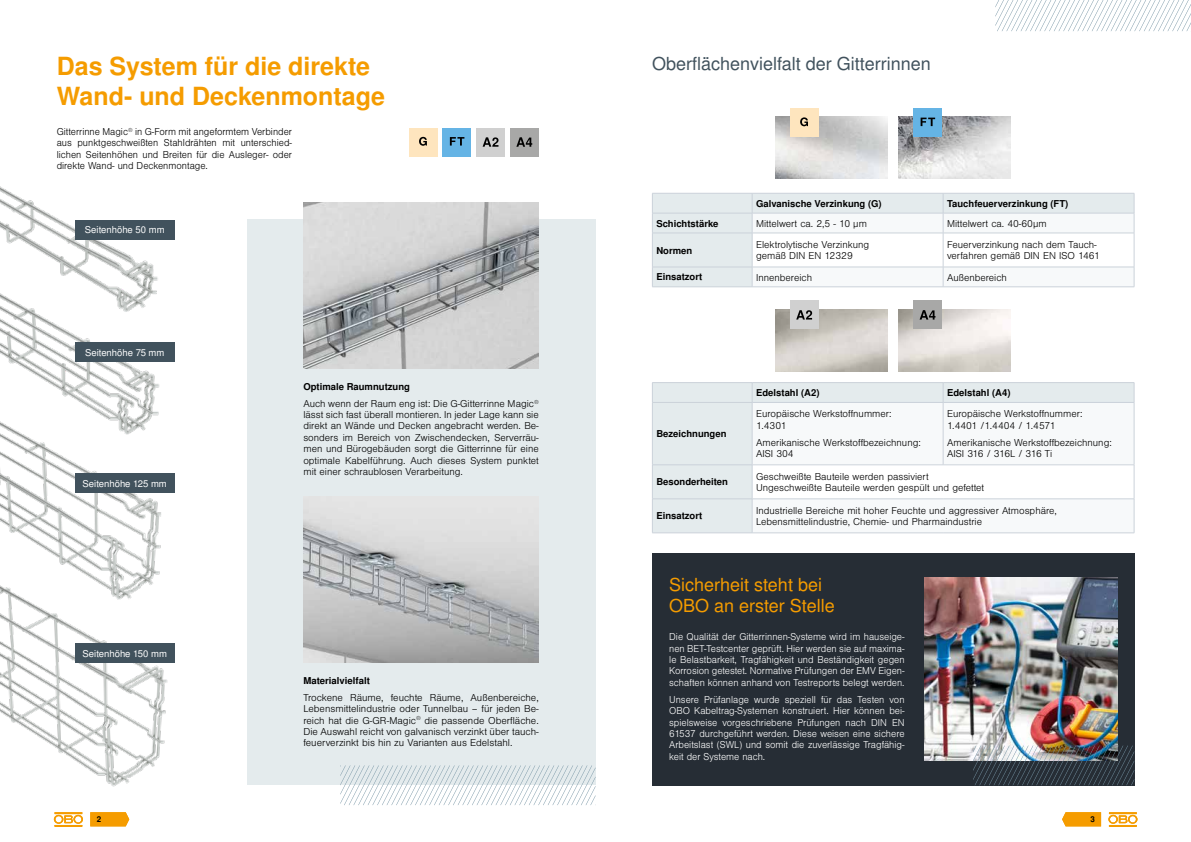
<style>
.page{position:relative;width:1191px;height:842px;background:#fff}
.page>*{position:absolute;margin:0;border:0;box-sizing:border-box;transform-origin:0 0}
.t1{font:700 25px/30px "Nimbus San LOT";color:#f59c00}
.t2{font:18px/21px "Nimbus San LOT";color:#f59c00}
.t3{font:18px "Nimbus San LOT";color:#41525d}
.t4{font:300 9.5px/11.4px "Nimbus San LOT";color:#000}
.t5{font:300 9.5px/11.4px "Nimbus San LOT";color:#fff;text-align:justify}
.t6{font:700 9.5px "Nimbus San LOT";color:#000}
.t7{font:9.5px "Nimbus San LOT";color:#fff}
.t8{font:700 8px "Nimbus San LOT";color:#000}
.s1{font-weight:700}
</style>
<div class="page">
<div style="left:652px;top:553px;width:482px;height:232px;background:#262d35"></div>
<svg style="left:90px;top:812px;width:39px;height:14px"></svg>
<hr style="left:54px;top:825px;width:28px;height:2px;background:#f59c00">
<svg style="left:54px;top:815px;width:29px;height:11px"></svg>
<hr style="left:54px;top:812px;width:28px;height:2px;background:#f59c00">
<svg style="left:1062px;top:812px;width:39px;height:14px"></svg>
<hr style="left:1108px;top:825px;width:29px;height:2px;background:#f59c00">
<svg style="left:1108px;top:815px;width:29px;height:11px"></svg>
<hr style="left:1108px;top:812px;width:29px;height:2px;background:#f59c00">
<div style="left:247px;top:220px;width:348px;height:565px;background:#e4ebed"></div>
<img style="left:303px;top:203px;width:236px;height:165px">
<img style="left:0;top:186px;width:163px;height:82px">
<img style="left:0;top:268px;width:175px;height:122px">
<img style="left:303px;top:499px;width:236px;height:163px">
<div style="left:75px;top:220px;width:99px;height:19px;background:#41525d"></div>
<div style="left:75px;top:342px;width:99px;height:20px;background:#41525d"></div>
<img style="left:0;top:390px;width:175px;height:172px">
<div style="left:75px;top:473px;width:99px;height:20px;background:#41525d"></div>
<img style="left:0;top:562px;width:175px;height:225px">
<div style="left:75px;top:643px;width:99px;height:20px;background:#41525d"></div>
<div style="left:408px;top:128px;width:29px;height:28px;background:#fee5be"></div>
<svg style="left:419px;top:137px;width:8px;height:9px"></svg>
<div style="left:476px;top:128px;width:29px;height:28px;background:#d0d0d0"></div>
<svg style="left:482px;top:137px;width:16px;height:10px"></svg>
<div style="left:510px;top:128px;width:29px;height:28px;background:#a8a8a7"></div>
<svg style="left:516px;top:137px;width:16px;height:10px"></svg>
<div style="left:442px;top:128px;width:29px;height:28px;background:#65b4e5"></div>
<svg style="left:450px;top:137px;width:14px;height:9px"></svg>
<div style="left:653px;top:194px;width:99px;height:93px;background:#e4ebed"></div>
<hr style="left:752px;top:287px;width:191px;height:1px;background:#cbd2da">
<hr style="left:943px;top:287px;width:191px;height:1px;background:#cbd2da">
<hr style="left:652px;top:193px;width:100px;height:1px;background:#cbd2da">
<hr style="left:652px;top:213px;width:100px;height:1px;background:#cbd2da">
<svg style="left:652px;top:194px;width:1px;height:39px"></svg>
<hr style="left:652px;top:233px;width:100px;height:1px;background:#cbd2da">
<hr style="left:652px;top:233px;width:1px;height:34px;background:#cbd2da">
<hr style="left:652px;top:267px;width:100px;height:1px;background:#cbd2da">
<svg style="left:652px;top:268px;width:1px;height:19px"></svg>
<svg style="left:752px;top:193px;width:383px;height:94px"></svg>
<hr style="left:652px;top:287px;width:100px;height:1px;background:#cbd2da">
<img style="left:775px;top:117px;width:112px;height:62px">
<div style="left:789px;top:108px;width:29px;height:29px;background:#fee5be"></div>
<svg style="left:800px;top:117px;width:8px;height:9px"></svg>
<img style="left:899px;top:117px;width:112px;height:62px">
<div style="left:913px;top:108px;width:29px;height:29px;background:#65b4e5"></div>
<svg style="left:920px;top:118px;width:15px;height:8px"></svg>
<div style="left:653px;top:383px;width:481px;height:150px;background:#e4ebed"></div>
<svg style="left:753px;top:403px;width:381px;height:130px"></svg>
<div style="left:752px;top:465px;width:382px;height:34px;background:#fff"></div>
<hr style="left:943px;top:403px;width:1px;height:62px;background:#cbd2da">
<hr style="left:1134px;top:403px;width:1px;height:62px;background:#cbd2da">
<hr style="left:752px;top:533px;width:191px;height:1px;background:#cbd2da">
<hr style="left:943px;top:533px;width:191px;height:1px;background:#cbd2da">
<hr style="left:1134px;top:499px;width:1px;height:34px;background:#cbd2da">
<hr style="left:752px;top:465px;width:191px;height:1px;background:#cbd2da">
<hr style="left:752px;top:499px;width:191px;height:1px;background:#cbd2da">
<hr style="left:943px;top:499px;width:191px;height:1px;background:#cbd2da">
<hr style="left:943px;top:465px;width:191px;height:1px;background:#cbd2da">
<hr style="left:1134px;top:465px;width:1px;height:34px;background:#cbd2da">
<hr style="left:652px;top:382px;width:100px;height:1px;background:#cbd2da">
<svg style="left:652px;top:383px;width:1px;height:19px"></svg>
<hr style="left:752px;top:382px;width:191px;height:1px;background:#cbd2da">
<svg style="left:752px;top:383px;width:1px;height:19px"></svg>
<hr style="left:752px;top:402px;width:191px;height:1px;background:#cbd2da">
<hr style="left:943px;top:382px;width:191px;height:1px;background:#cbd2da">
<svg style="left:943px;top:383px;width:1px;height:19px"></svg>
<svg style="left:1134px;top:383px;width:1px;height:19px"></svg>
<hr style="left:943px;top:402px;width:191px;height:1px;background:#cbd2da">
<hr style="left:652px;top:402px;width:100px;height:1px;background:#cbd2da">
<hr style="left:652px;top:403px;width:1px;height:62px;background:#cbd2da">
<hr style="left:752px;top:403px;width:1px;height:62px;background:#cbd2da">
<hr style="left:652px;top:465px;width:100px;height:1px;background:#cbd2da">
<hr style="left:652px;top:465px;width:1px;height:34px;background:#cbd2da">
<hr style="left:752px;top:465px;width:1px;height:34px;background:#cbd2da">
<hr style="left:652px;top:499px;width:100px;height:1px;background:#cbd2da">
<hr style="left:652px;top:499px;width:1px;height:34px;background:#cbd2da">
<hr style="left:752px;top:499px;width:1px;height:34px;background:#cbd2da">
<hr style="left:652px;top:533px;width:100px;height:1px;background:#cbd2da">
<div style="left:789px;top:300px;width:29px;height:29px;background:#d0d0d0"></div>
<svg style="left:796px;top:310px;width:16px;height:9px"></svg>
<div style="left:913px;top:300px;width:29px;height:29px;background:#a8a8a7"></div>
<svg style="left:919px;top:310px;width:16px;height:10px"></svg>
<svg style="left:340px;top:765px;width:256px;height:40px"></svg>
<svg style="left:995px;top:0;width:196px;height:31px"></svg>
<img style="left:924px;top:578px;width:193px;height:182px">
<img style="left:973px;top:746px;width:161px;height:39px">
<h1 class="t1" style="left:57px;top:53px;width:330px">Das System für die direkte<br>Wand- und Deckenmontage</h1>
<h2 class="t3" style="left:652px;top:53px;width:280px">Oberflächenvielfalt der Gitterrinnen</h2>
<p class="t4" style="left:57px;top:126px;width:237px;text-align:justify">Gitterrinne Magic<sup>®</sup> in G-Form mit angeformtem Verbinder aus punktgeschweißten Stahldrähten mit unterschied&shy;lichen Seitenhöhen und Breiten für die Ausleger- oder direkte Wand- und Deckenmontage.</p>
<p class="t7" style="left:85px;top:224px;width:81px">Seitenhöhe 50 mm</p>
<p class="t7" style="left:85px;top:346px;width:81px">Seitenhöhe 75 mm</p>
<p class="t7" style="left:83px;top:478px;width:86px">Seitenhöhe 125 mm</p>
<p class="t4" style="left:303px;top:378px;width:237px;line-height:17.1px"><span class="s1">Optimale Raumnutzung<br></span>Auch wenn der Raum eng ist: Die G-Gitterrinne Magic<sup>®</sup></p>
<p class="t4" style="left:303px;top:409px;width:237px;text-align:justify">lässt sich fast überall montieren. In jeder Lage kann sie direkt an Wände und Decken angebracht werden. Be&shy;sonders im Bereich von Zwischendecken, Serverräu&shy;men und Bürogebäuden sorgt die Gitterrinne für eine optimale Kabelführung. Auch dieses System punktet mit einer schraublosen Verarbeitung.</p>
<p class="t7" style="left:83px;top:647px;width:86px">Seitenhöhe 150 mm</p>
<p class="t6" style="left:303px;top:675px;width:68px">Materialvielfalt</p>
<p class="t4" style="left:303px;top:692px;width:237px;text-align:justify">Trockene Räume, feuchte Räume, Außenbereiche, Lebensmittelindustrie oder Tunnelbau – für jeden Be&shy;reich hat die G-GR-Magic<sup>®</sup> die passende Oberfläche.<br>Die Auswahl reicht von galvanisch verzinkt über tauch&shy;feuerverzinkt bis hin zu Varianten aus Edelstahl.</p>
<p class="t6" style="left:756px;top:198px;width:127px">Galvanische Verzinkung (G)</p>
<p class="t6" style="left:947px;top:198px;width:123px">Tauchfeuerverzinkung (FT)</p>
<p class="t6" style="left:656px;top:218px;width:64px">Schichtstärke</p>
<p class="t4" style="left:756px;top:218px;width:112px">Mittelwert ca. 2,5 - 10 μm</p>
<p class="t4" style="left:947px;top:218px;width:101px">Mittelwert ca. 40-60μm</p>
<p class="t6" style="left:656px;top:244px;width:37px">Normen</p>
<p class="t4" style="left:756px;top:239px;width:115px">Elektrolytische Verzinkung gemäß DIN EN 12329</p>
<p class="t4" style="left:947px;top:239px;width:154px">Feuerverzinkung nach dem Tauch&shy;verfahren gemäß DIN EN ISO 1461</p>
<p class="t6" style="left:656px;top:271px;width:48px">Einsatzort</p>
<p class="t4" style="left:756px;top:272px;width:57px">Innenbereich</p>
<p class="t4" style="left:947px;top:272px;width:61px">Außenbereich</p>
<p class="t6" style="left:656px;top:428px;width:72px">Bezeichnungen</p>
<p class="t6" style="left:756px;top:387px;width:65px">Edelstahl (A2)</p>
<p class="t6" style="left:947px;top:387px;width:65px">Edelstahl (A4)</p>
<p class="t4" style="left:756px;top:408px;width:137px">Europäische Werkstoffnummer:<br>1.4301</p>
<p class="t4" style="left:756px;top:437px;width:166px">Amerikanische Werkstoffbezeichnung:<br>AISI 304</p>
<p class="t4" style="left:947px;top:408px;width:137px">Europäische Werkstoffnummer:<br>1.4401 /1.4404 / 1.4571</p>
<p class="t4" style="left:947px;top:437px;width:166px">Amerikanische Werkstoffbezeichnung:<br>AISI 316 / 316L / 316 Ti</p>
<p class="t6" style="left:656px;top:476px;width:73px">Besonderheiten</p>
<p class="t4" style="left:756px;top:471px;width:229px">Geschweißte Bauteile werden passiviert<br>Ungeschweißte Bauteile werden gespült und gefettet</p>
<p class="t6" style="left:656px;top:510px;width:48px">Einsatzort</p>
<p class="t4" style="left:756px;top:505px;width:302px">Industrielle Bereiche mit hoher Feuchte und aggressiver Atmosphäre,<br>Lebensmittelindustrie, Chemie- und Pharmaindustrie</p>
<h2 class="t2" style="left:669px;top:574px;width:167px">Sicherheit steht bei<br>OBO an erster Stelle</h2>
<p class="t5" style="left:669px;top:631px;width:237px">Die Qualität der Gitterrinnen-Systeme wird im hauseige&shy;nen BET-Testcenter geprüft. Hier werden sie auf maxima&shy;le Belastbarkeit, Tragfähigkeit und Beständigkeit gegen Korrosion getestet. Normative Prüfungen der EMV Eigen&shy;schaften können anhand von Testreports belegt werden.</p>
<p class="t5" style="left:669px;top:694px;width:237px">Unsere Prüfanlage wurde speziell für das Testen von OBO Kabeltrag-Systemen konstruiert. Hier können bei&shy;spielsweise vorgeschriebene Prüfungen nach DIN EN 61537 durchgeführt werden. Diese weisen eine sichere Arbeitslast (SWL) und somit die zuverlässige Tragfähig&shy;keit der Systeme nach.</p>
<p class="t8" style="left:97px;top:815px;width:6px">2</p>
<p class="t8" style="left:1090px;top:815px;width:6px">3</p>
</div>
